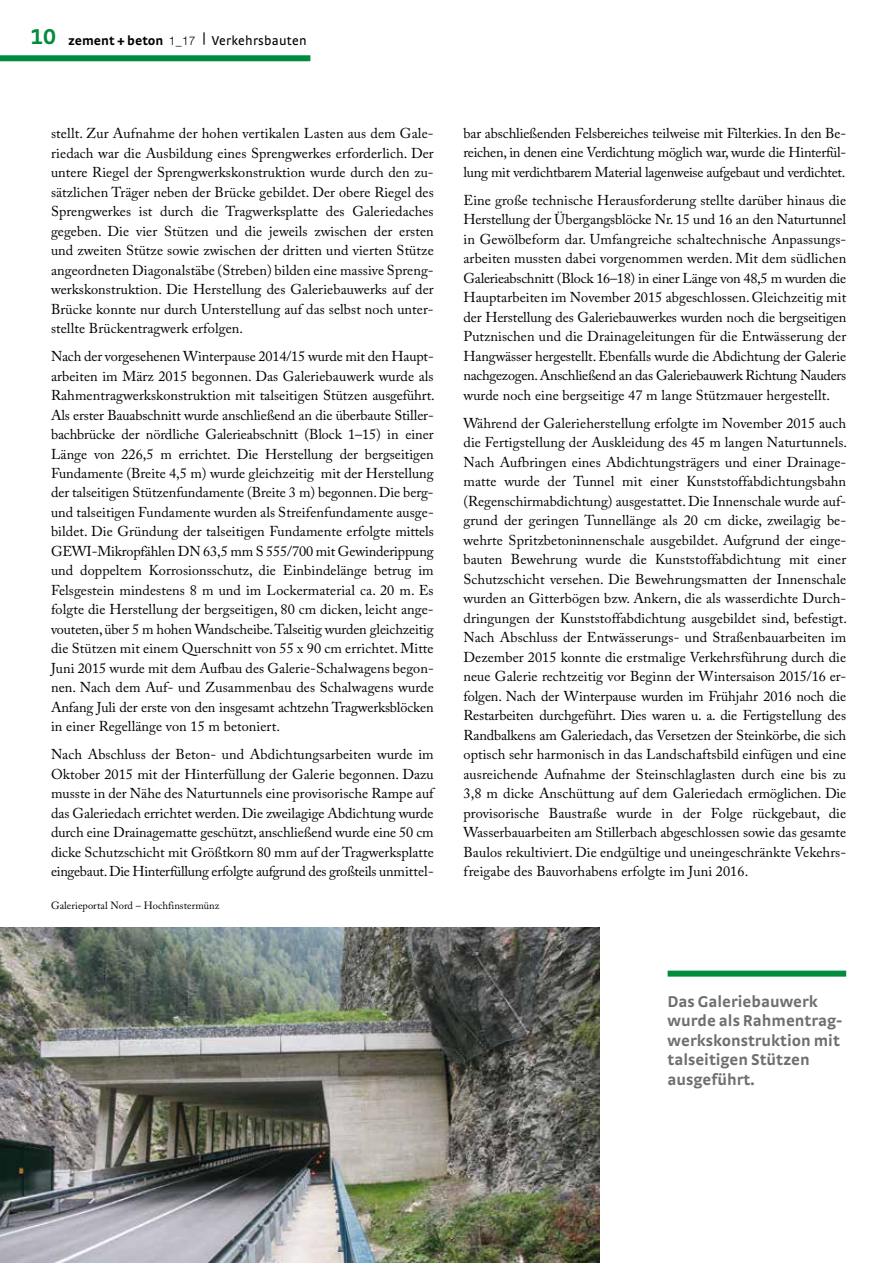
<style>
.page{position:relative;width:893px;height:1263px;background:#fff}
.page>*{position:absolute;margin:0;border:0;box-sizing:border-box;transform-origin:0 0}
.t1{font:700 16.5px/19.5px "Strada TF";color:#706f6f}
.t2{font:14.25px/19.5px "Adobe Caslon Pro";letter-spacing:.005em;color:#000;text-align:justify}
.t3{font:13.5px "Strada";letter-spacing:.02em;color:#000}
.t4{font:10.5px "Adobe Caslon Pro";letter-spacing:.005em;color:#000}
.s1{font-family:"Strada TF";font-weight:700;font-size:22.5px;color:#008c3c}
.s2{font-weight:700}
.s3{font-family:"Helvetica Neue LT";font-weight:300;font-size:12px}
</style>
<div class="page">
<div style="left:0;top:55px;width:310px;height:6px;background:#008c3c"></div>
<img style="left:0;top:927px;width:600px;height:336px">
<div style="left:668px;top:971px;width:178px;height:6px;background:#008c3c"></div>
<p class="t3" style="left:30px;top:33px;width:278px"><span class="s1">10</span> <span class="s2">zement + beton</span> <span class="s3">1_17</span> | Verkehrsbauten</p>
<p class="t2" style="left:51px;top:123px;width:384px">stellt. Zur Aufnahme der hohen vertikalen Lasten aus dem Gale&shy;riedach war die Ausbildung eines Sprengwerkes erforderlich. Der untere Riegel der Sprengwerkskonstruktion wurde durch den zu&shy;sätzlichen Träger neben der Brücke gebildet. Der obere Riegel des Sprengwerkes ist durch die Tragwerksplatte des Galeriedaches gegeben. Die vier Stützen und die jeweils zwischen der ersten und zweiten Stütze sowie zwischen der dritten und vierten Stütze angeordneten Diagonalstäbe (Streben) bilden eine massive Spreng&shy;werkskonstruktion. Die Herstellung des Galeriebauwerks auf der Brücke konnte nur durch Unterstellung auf das selbst noch unter&shy;stellte Brückentragwerk erfolgen.</p>
<p class="t2" style="left:51px;top:346px;width:385px">Nach der vorgesehenen Winterpause 2014/15 wurde mit den Haupt&shy;arbeiten im März 2015 begonnen. Das Galeriebauwerk wurde als Rahmentragwerkskonstruktion mit talseitigen Stützen ausgeführt.<br>Als erster Bauabschnitt wurde anschließend an die überbaute Stiller&shy;bachbrücke der nördliche Galerieabschnitt (Block 1–15) in einer Länge von 226,5 m errichtet. Die Herstellung der bergseitigen Fundamente (Breite 4,5 m) wurde gleichzeitig mit der Herstellung der talseitigen Stützenfundamente (Breite 3 m) begonnen. Die berg&shy;und talseitigen Fundamente wurden als Streifenfundamente ausge&shy;bildet. Die Gründung der talseitigen Fundamente erfolgte mittels GEWI-Mikropfählen DN 63,5 mm S 555/700 mit Gewinderippung und doppeltem Korrosionsschutz, die Einbindelänge betrug im Felsgestein mindestens 8 m und im Lockermaterial ca. 20 m. Es folgte die Herstellung der bergseitigen, 80 cm dicken, leicht ange&shy;vouteten, über 5 m hohen Wandscheibe. Talseitig wurden gleichzeitig die Stützen mit einem Querschnitt von 55 x 90 cm errichtet. Mitte Juni 2015 wurde mit dem Aufbau des Galerie-Schalwagens begon&shy;nen. Nach dem Auf- und Zusammenbau des Schalwagens wurde Anfang Juli der erste von den insgesamt achtzehn Tragwerksblöcken in einer Regellänge von 15 m betoniert.</p>
<p class="t2" style="left:51px;top:745px;width:384px">Nach Abschluss der Beton- und Abdichtungsarbeiten wurde im Oktober 2015 mit der Hinterfüllung der Galerie begonnen. Dazu musste in der Nähe des Naturtunnels eine provisorische Rampe auf das Galeriedach errichtet werden. Die zweilagige Abdichtung wurde durch eine Drainagematte geschützt, anschließend wurde eine 50 cm dicke Schutzschicht mit Größtkorn 80 mm auf der Tragwerksplatte eingebaut. Die Hinterfüllung erfolgte aufgrund des großteils unmittel-</p>
<p class="t4" style="left:51px;top:899px;width:170px">Galerieportal Nord – Hochfinstermünz</p>
<p class="t2" style="left:463px;top:123px;width:384px">bar abschließenden Felsbereiches teilweise mit Filterkies. In den Be&shy;reichen, in denen eine Verdichtung möglich war, wurde die Hinterfül&shy;lung mit verdichtbarem Material lagenweise aufgebaut und verdichtet.</p>
<p class="t2" style="left:463px;top:190px;width:384px">Eine große technische Herausforderung stellte darüber hinaus die Herstellung der Übergangsblöcke Nr. 15 und 16 an den Naturtunnel in Gewölbeform dar. Umfangreiche schaltechnische Anpassungs&shy;arbeiten mussten dabei vorgenommen werden. Mit dem südlichen Galerieabschnitt (Block 16–18) in einer Länge von 48,5 m wurden die Hauptarbeiten im November 2015 abgeschlossen. Gleichzeitig mit der Herstellung des Galeriebauwerkes wurden noch die bergseitigen Putznischen und die Drainageleitungen für die Entwässerung der Hangwässer hergestellt. Ebenfalls wurde die Abdichtung der Galerie nachgezogen. Anschließend an das Galeriebauwerk Richtung Nauders wurde noch eine bergseitige 47 m lange Stützmauer hergestellt.</p>
<p class="t2" style="left:463px;top:413px;width:385px;text-align:left">Während der Galerieherstellung erfolgte im November 2015 auch die Fertigstellung der Auskleidung des 45 m langen Naturtunnels.<br>Nach Aufbringen eines Abdichtungsträgers und einer Drainage&shy;matte wurde der Tunnel mit einer Kunststoffabdichtungsbahn (Regenschirmabdichtung) ausgestattet. Die Innenschale wurde auf&shy;grund der geringen Tunnellänge als 20 cm dicke, zweilagig be&shy;wehrte Spritzbetoninnenschale ausgebildet. Aufgrund der einge&shy;bauten Bewehrung wurde die Kunststoffabdichtung mit einer Schutzschicht versehen. Die Bewehrungsmatten der Innenschale wurden an Gitterbögen bzw. Ankern, die als wasserdichte Durch&shy;dringungen der Kunststoffabdichtung ausgebildet sind, befestigt.<br>Nach Abschluss der Entwässerungs- und Straßenbauarbeiten im Dezember 2015 konnte die erstmalige Verkehrsführung durch die neue Galerie rechtzeitig vor Beginn der Wintersaison 2015/16 er&shy;folgen. Nach der Winterpause wurden im Frühjahr 2016 noch die Restarbeiten durchgeführt. Dies waren u. a. die Fertigstellung des Randbalkens am Galeriedach, das Versetzen der Steinkörbe, die sich optisch sehr harmonisch in das Landschaftsbild einfügen und eine ausreichende Aufnahme der Steinschlaglasten durch eine bis zu 3,8 m dicke Anschüttung auf dem Galeriedach ermöglichen. Die provisorische Baustraße wurde in der Folge rückgebaut, die Wasserbauarbeiten am Stillerbach abgeschlossen sowie das gesamte Baulos rekultiviert. Die endgültige und uneingeschränkte Vekehrs&shy;freigabe des Bauvorhabens erfolgte im Juni 2016.</p>
<p class="t1" style="left:668px;top:991px;width:176px">Das Galeriebauwerk wurde als Rahmentrag&shy;werkskonstruktion mit talseitigen Stützen ausgeführt.</p>
</div>
